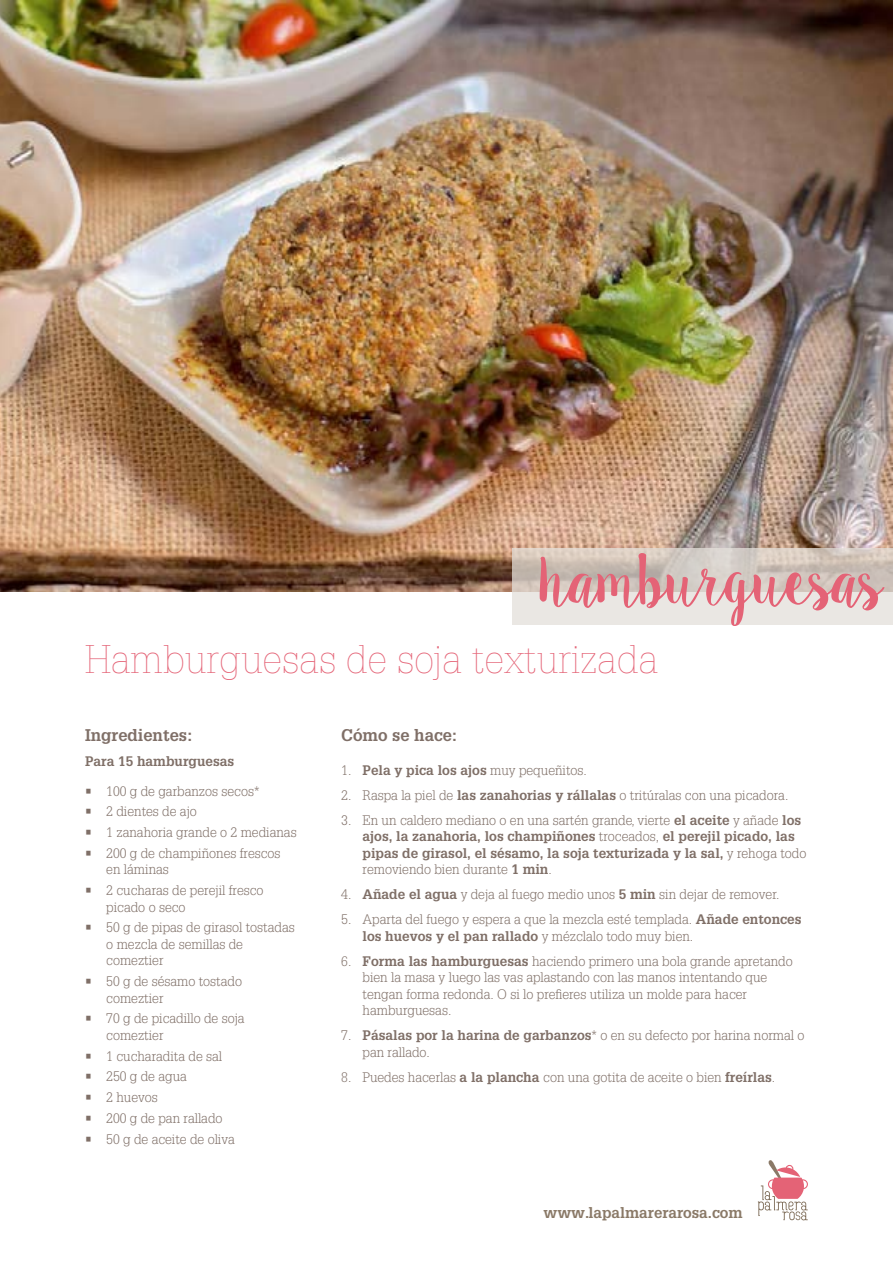
<style>
.page{position:relative;width:893px;height:1263px;background:#fff}
.page>*{position:absolute;margin:0;border:0;box-sizing:border-box;transform-origin:0 0}
.t1{font:66px "Sweet Pea";letter-spacing:-.07em;color:#e46376}
.t2{font:100 39px "Glypha";color:#e46376}
.t3{font:700 16.5px "Glypha";color:#7f6f67}
.t4{font:700 15px "Glypha";color:#8a7967}
.t5{font:300 13.5px/16.5px "Glypha";color:#7f6f67}
.t6{font:700 13.5px/16.5px "Glypha";color:#7f6f67}
.s1{font-weight:700}
.s2{font-weight:300}
</style>
<div class="page">
<svg style="left:758px;top:1160px;width:50px;height:60px"></svg>
<img style="left:0;top:0;width:893px;height:591px">
<svg style="left:512px;top:549px;width:381px;height:76px;background:#dbd4cd"></svg>
<h1 class="t1" style="left:539px;top:542px;width:348px">hamburguesas</h1>
<h2 class="t2" style="left:85px;top:637px;width:575px">Hamburguesas de soja texturizada</h2>
<p class="t3" style="left:85px;top:725px;width:109px">Ingredientes:</p>
<p class="t6" style="left:85px;top:753px;width:151px">Para 15 hamburguesas</p>
<p class="t5" style="left:85px;top:783px;width:176px">• 100 g de garbanzos secos*</p>
<p class="t5" style="left:85px;top:803px;width:113px">• 2 dientes de ajo</p>
<p class="t5" style="left:85px;top:824px;width:213px">• 1 zanahoria grande o 2 medianas</p>
<p class="t5" style="left:106px;top:845px;width:176px;text-indent:-21px">• 200 g de champiñones frescos en láminas</p>
<p class="t5" style="left:106px;top:882px;width:159px;text-indent:-21px">• 2 cucharas de perejil fresco picado o seco</p>
<p class="t5" style="left:106px;top:919px;width:190px;text-indent:-21px">• 50 g de pipas de girasol tostadas o mezcla de semillas de comeztier</p>
<p class="t5" style="left:106px;top:973px;width:137px;text-indent:-21px">• 50 g de sésamo tostado comeztier</p>
<p class="t5" style="left:106px;top:1010px;width:140px;text-indent:-21px">• 70 g de picadillo de soja comeztier</p>
<p class="t5" style="left:85px;top:1048px;width:139px">• 1 cucharadita de sal</p>
<p class="t5" style="left:85px;top:1068px;width:103px">• 250 g de agua</p>
<p class="t5" style="left:85px;top:1089px;width:74px">• 2 huevos</p>
<p class="t5" style="left:85px;top:1110px;width:139px">• 200 g de pan rallado</p>
<p class="t5" style="left:85px;top:1131px;width:151px">• 50 g de aceite de oliva</p>
<p class="t3" style="left:341px;top:725px;width:118px">Cómo se hace:</p>
<p class="t5" style="left:341px;top:762px;width:247px">1. <span class="s1">Pela y pica los ajos</span> muy pequeñitos.</p>
<p class="t5" style="left:341px;top:787px;width:449px">2. Raspa la piel de <span class="s1">las zanahorias y rállalas</span> o tritúralas con una picadora.</p>
<p class="t6" style="left:362px;top:811px;width:445px;text-indent:-21px"><span class="s2">3. En un caldero mediano o en una sartén grande, vierte</span> el aceite <span class="s2">y añade</span> los ajos, la zanahoria, los champiñones <span class="s2">troceados,</span> el perejil picado, las pipas de girasol, el sésamo, la soja texturizada y la sal, <span class="s2">y rehoga todo removiendo bien durante</span> 1 min<span class="s2">.</span></p>
<p class="t5" style="left:341px;top:886px;width:440px">4. <span class="s1">Añade el agua</span> y deja al fuego medio unos <span class="s1">5 min</span> sin dejar de remover.</p>
<p class="t5" style="left:362px;top:911px;width:440px;text-indent:-21px">5. Aparta del fuego y espera a que la mezcla esté templada. <span class="s1">Añade entonces los huevos y el pan rallado</span> y mézclalo todo muy bien.</p>
<p class="t5" style="left:362px;top:953px;width:432px;text-indent:-21px">6. <span class="s1">Forma las hamburguesas</span> haciendo primero una bola grande apretando bien la masa y luego las vas aplastando con las manos intentando que tengan forma redonda. O si lo prefieres utiliza un molde para hacer hamburguesas.</p>
<p class="t5" style="left:362px;top:1027px;width:443px;text-indent:-21px">7. <span class="s1">Pásalas por la harina de garbanzos</span>* o en su defecto por harina normal o pan rallado.</p>
<p class="t5" style="left:341px;top:1069px;width:436px">8. Puedes hacerlas <span class="s1">a la plancha</span> con una gotita de aceite o bien <span class="s1">freírlas</span>.</p>
<p class="t4" style="left:543px;top:1203px;width:201px">www.lapalmarerarosa.com</p>
</div>
